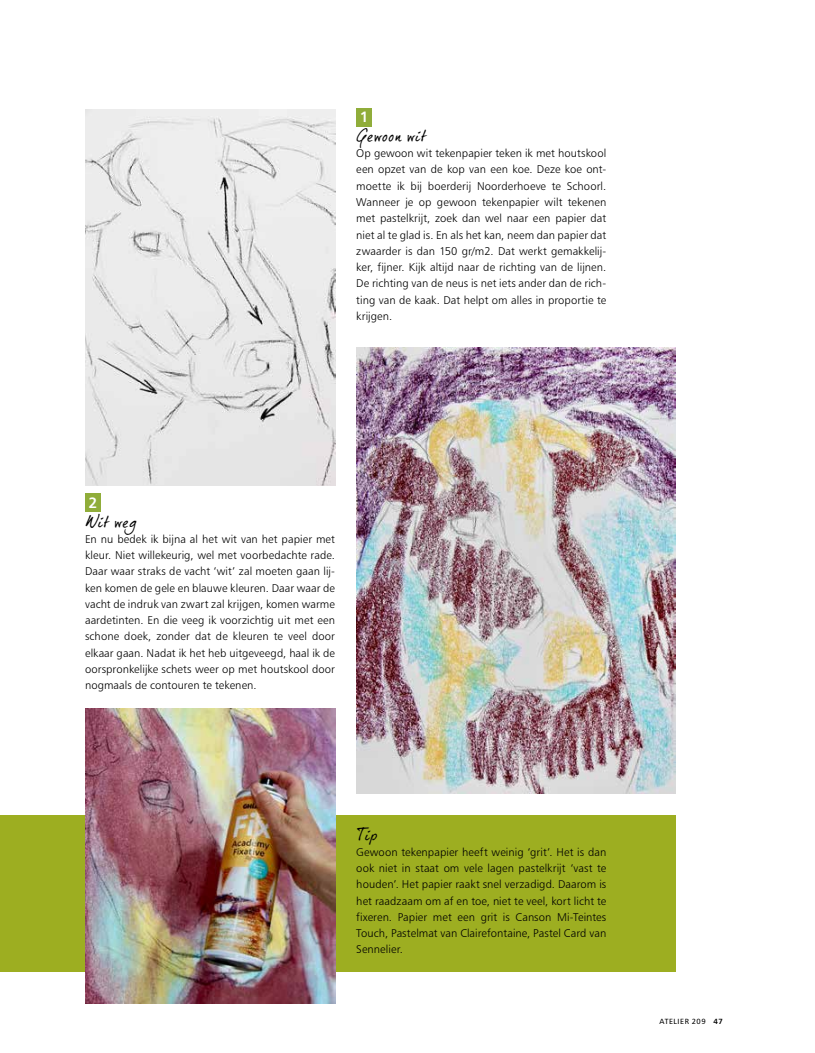
<style>
.page{position:relative;width:815px;height:1053px;background:#fff}
.page>*{position:absolute;margin:0;border:0;box-sizing:border-box;transform-origin:0 0}
.t1{font:16.25px "Dear Joe 5 CASUAL";color:#000}
.t2{font:15px "Humanist 777 BT Bold B";color:#fff}
.t3{font:11.25px/16.2px "Humanist 777 BT Light B";letter-spacing:.005em;color:#000;text-align:justify}
.t4{font:7.5px "Humanist 777 BT Roman B";letter-spacing:.07em;color:#000}
.s1{font-family:"Humanist 777 BT Bold B"}
</style>
<div class="page">
<div style="left:0;top:815px;width:676px;height:156px;background:#9dae21"></div>
<img style="left:85px;top:110px;width:250px;height:375px">
<div style="left:356px;top:108px;width:16px;height:19px;background:#90ad3a"></div>
<img style="left:356px;top:347px;width:320px;height:446px">
<div style="left:85px;top:493px;width:16px;height:19px;background:#90ad3a"></div>
<img style="left:85px;top:708px;width:250px;height:295px">
<h2 class="t2" style="left:360px;top:108px;width:10px">1</h2>
<h1 class="t1" style="left:356px;top:126px;width:72px">Gewoon wit</h1>
<p class="t3" style="left:356px;top:145px;width:252px">Op gewoon wit tekenpapier teken ik met houtskool een opzet van de kop van een koe. Deze koe ont&shy;moette ik bij boerderij Noorderhoeve te Schoorl.<br>Wanneer je op gewoon tekenpapier wilt tekenen met pastelkrijt, zoek dan wel naar een papier dat niet al te glad is. En als het kan, neem dan papier dat zwaarder is dan 150 gr/m2. Dat werkt gemakkelij&shy;ker, fijner. Kijk altijd naar de richting van de lijnen.<br>De richting van de neus is net iets ander dan de rich&shy;ting van de kaak. Dat helpt om alles in proportie te krijgen.</p>
<h2 class="t2" style="left:89px;top:493px;width:10px">2</h2>
<h1 class="t1" style="left:85px;top:511px;width:54px">Wit weg</h1>
<p class="t3" style="left:85px;top:530px;width:252px">En nu bedek ik bijna al het wit van het papier met kleur. Niet willekeurig, wel met voorbedachte rade.<br>Daar waar straks de vacht ‘wit’ zal moeten gaan lij&shy;ken komen de gele en blauwe kleuren. Daar waar de vacht de indruk van zwart zal krijgen, komen warme aardetinten. En die veeg ik voorzichtig uit met een schone doek, zonder dat de kleuren te veel door elkaar gaan. Nadat ik het heb uitgeveegd, haal ik de oorspronkelijke schets weer op met houtskool door nogmaals de contouren te tekenen.</p>
<h1 class="t1" style="left:356px;top:824px;width:23px">Tip</h1>
<p class="t3" style="left:356px;top:843px;width:252px">Gewoon tekenpapier heeft weinig ‘grit’. Het is dan ook niet in staat om vele lagen pastelkrijt ‘vast te houden’. Het papier raakt snel verzadigd. Daarom is het raadzaam om af en toe, niet te veel, kort licht te fixeren. Papier met een grit is Canson Mi-Teintes Touch, Pastelmat van Clairefontaine, Pastel Card van Sennelier.</p>
<p class="t4" style="left:659px;top:1016px;width:65px">ATELIER 209 <span class="s1">47</span></p>
</div>
